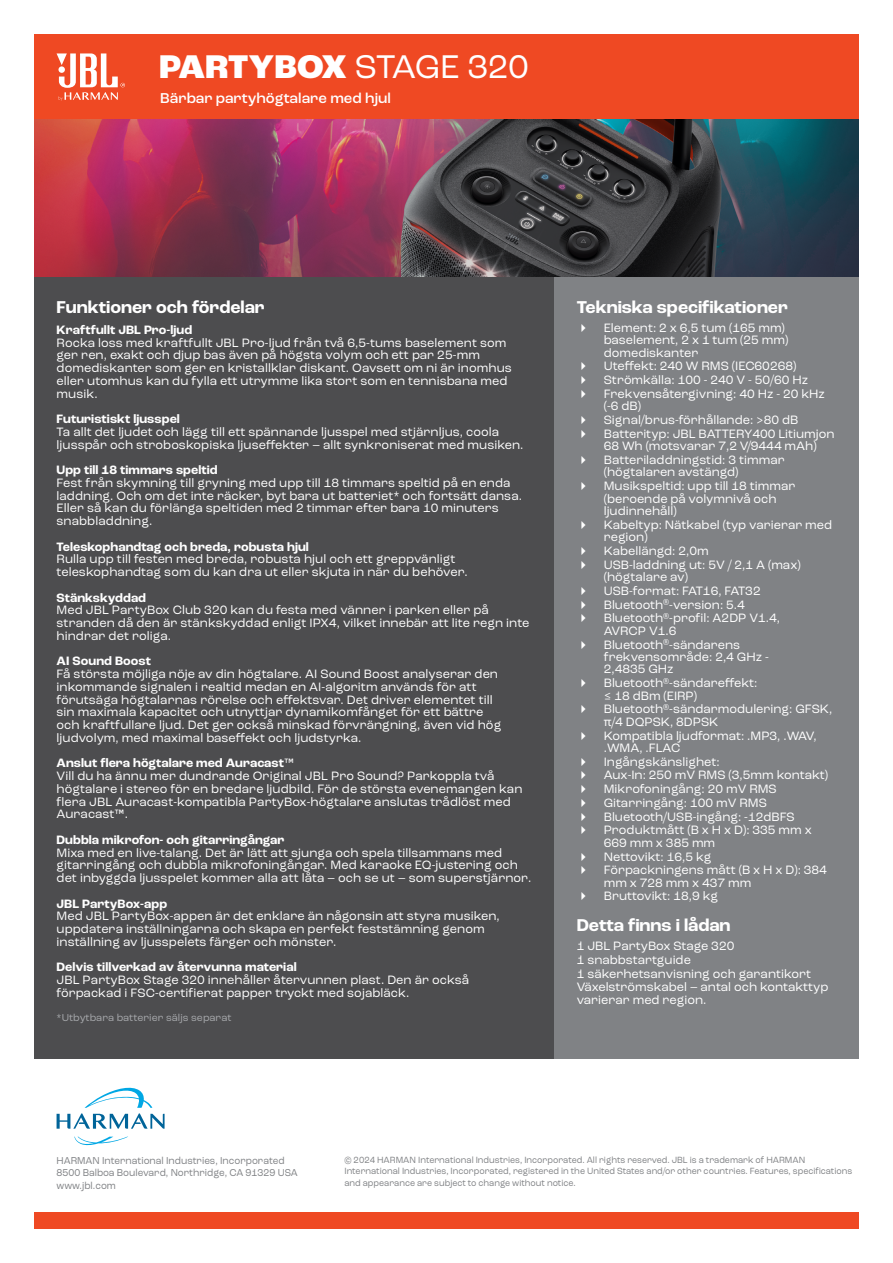
<style>
.page{position:relative;width:893px;height:1263px;background:#fff}
.page>*{position:absolute;margin:0;border:0;box-sizing:border-box;transform-origin:0 0}
.t1{font:800 34.5px "Roc Grotesk";color:#fff}
.t2{font:700 18px "Roc Grotesk";color:#fff}
.t3{font:500 15px "Roc Grotesk";color:#fff}
.t4{font:12.75px/12.8px "Roc Grotesk";letter-spacing:.005em;color:#fff}
.t5{font:700 12.75px "Roc Grotesk";letter-spacing:.005em;color:#fff}
.t6{font:10.5px/12.6px "Roc Grotesk";color:#808285;scale:.94 1}
.t7{font:10.5px "Roc Grotesk";letter-spacing:.005em;color:#a7a9ac}
.t8{font:9.45px/11.4px "Roc Grotesk";color:#808285;scale:.94 1}
.s1{font-weight:400}
</style>
<div class="page">
<div style="left:34px;top:1213px;width:825px;height:16px;background:#ef4923"></div>
<div style="left:34px;top:276px;width:520px;height:783px;background:#4d4d4f"></div>
<div style="left:554px;top:276px;width:305px;height:783px;background:#808285"></div>
<svg style="left:74px;top:1137px;width:54px;height:8px"></svg>
<svg style="left:57px;top:1087px;width:108px;height:42px"></svg>
<div style="left:34px;top:34px;width:825px;height:85px;background:#ef4923"></div>
<svg style="left:57px;top:53px;width:68px;height:48px"></svg>
<img style="left:35px;top:119px;width:823px;height:157px">
<h1 class="t1" style="left:159px;top:45px;width:371px">PARTYBOX <span class="s1">STAGE 320</span></h1>
<p class="t3" style="left:160px;top:89px;width:232px">Bärbar partyhögtalare med hjul</p>
<h2 class="t2" style="left:57px;top:295px;width:210px">Funktioner och fördelar</h2>
<p class="t5" style="left:57px;top:322px;width:137px">Kraftfullt JBL Pro-ljud</p>
<p class="t4" style="left:57px;top:336px;width:457px">Rocka loss med kraftfullt JBL Pro-ljud från två 6,5-tums baselement som ger ren, exakt och djup bas även på högsta volym och ett par 25-mm domediskanter som ger en kristallklar diskant. Oavsett om ni är inomhus eller utomhus kan du fylla ett utrymme lika stort som en tennisbana med musik.</p>
<p class="t5" style="left:57px;top:411px;width:125px">Futuristiskt ljusspel</p>
<p class="t4" style="left:57px;top:425px;width:468px">Ta allt det ljudet och lägg till ett spännande ljusspel med stjärnljus, coola ljusspår och stroboskopiska ljuseffekter – allt synkroniserat med musiken.</p>
<p class="t5" style="left:57px;top:462px;width:163px">Upp till 18 timmars speltid</p>
<p class="t4" style="left:57px;top:476px;width:467px">Fest från skymning till gryning med upp till 18 timmars speltid på en enda laddning. Och om det inte räcker, byt bara ut batteriet* och fortsätt dansa.<br>Eller så kan du förlänga speltiden med 2 timmar efter bara 10 minuters snabbladdning.</p>
<p class="t5" style="left:57px;top:538px;width:254px">Teleskophandtag och breda, robusta hjul</p>
<p class="t4" style="left:57px;top:553px;width:413px">Rulla upp till festen med breda, robusta hjul och ett greppvänligt teleskophandtag som du kan dra ut eller skjuta in när du behöver.</p>
<p class="t5" style="left:57px;top:589px;width:91px">Stänkskyddad</p>
<p class="t4" style="left:57px;top:604px;width:474px">Med JBL PartyBox Club 320 kan du festa med vänner i parken eller på stranden då den är stänkskyddad enligt IPX4, vilket innebär att lite regn inte hindrar det roliga.</p>
<p class="t5" style="left:57px;top:653px;width:96px">AI Sound Boost</p>
<p class="t4" style="left:57px;top:668px;width:446px">Få största möjliga nöje av din högtalare. AI Sound Boost analyserar den inkommande signalen i realtid medan en AI-algoritm används för att förutsäga högtalarnas rörelse och effektsvar. Det driver elementet till sin maximala kapacitet och utnyttjar dynamikomfånget för ett bättre och kraftfullare ljud. Det ger också minskad förvrängning, även vid hög ljudvolym, med maximal baseffekt och ljudstyrka.</p>
<p class="t5" style="left:57px;top:755px;width:239px">Anslut flera högtalare med Auracast™</p>
<p class="t4" style="left:57px;top:770px;width:467px">Vill du ha ännu mer dundrande Original JBL Pro Sound? Parkoppla två högtalare i stereo för en bredare ljudbild. För de största evenemangen kan flera JBL Auracast-kompatibla PartyBox-högtalare anslutas trådlöst med Auracast™.</p>
<p class="t5" style="left:57px;top:832px;width:229px">Dubbla mikrofon- och gitarringångar</p>
<p class="t4" style="left:57px;top:846px;width:476px">Mixa med en live-talang. Det är lätt att sjunga och spela tillsammans med gitarringång och dubbla mikrofoningångar. Med karaoke EQ-justering och det inbyggda ljusspelet kommer alla att låta – och se ut – som superstjärnor.</p>
<p class="t5" style="left:57px;top:895px;width:112px">JBL PartyBox-app</p>
<p class="t4" style="left:57px;top:910px;width:445px">Med JBL PartyBox-appen är det enklare än någonsin att styra musiken, uppdatera inställningarna och skapa en perfekt feststämning genom inställning av ljusspelets färger och mönster.</p>
<p class="t5" style="left:57px;top:959px;width:242px">Delvis tillverkad av återvunna material</p>
<p class="t4" style="left:57px;top:974px;width:414px">JBL PartyBox Stage 320 innehåller återvunnen plast. Den är också förpackad i FSC-certifierat papper tryckt med sojabläck.</p>
<p class="t7" style="left:57px;top:1011px;width:177px">*Utbytbara batterier säljs separat</p>
<h2 class="t2" style="left:577px;top:295px;width:213px">Tekniska specifikationer</h2>
<p class="t4" style="left:604px;top:321px;width:186px">Element: 2 x 6,5 tum (165 mm) baselement, 2 x 1 tum (25 mm) domediskanter</p>
<p class="t4" style="left:604px;top:359px;width:223px;line-height:13.8px">Uteffekt: 240 W RMS (IEC60268)<br>Strömkälla: 100 - 240 V - 50/60 Hz<br>Frekvensåtergivning: 40 Hz - 20 kHz</p>
<p class="t4" style="left:604px;top:399px;width:232px;line-height:13.8px">(-6 dB)<br>Signal/brus-förhållande: &gt;80 dB<br>Batterityp: JBL BATTERY400 Litiumjon</p>
<p class="t4" style="left:604px;top:439px;width:214px;line-height:13.8px">68 Wh (motsvarar 7,2 V/9444 mAh)<br>Batteriladdningstid: 3 timmar</p>
<p class="t4" style="left:604px;top:465px;width:193px;line-height:13.8px">(högtalaren avstängd)<br>Musikspeltid: upp till 18 timmar</p>
<p class="t4" style="left:604px;top:492px;width:174px">(beroende på volymnivå och ljudinnehåll)</p>
<p class="t4" style="left:604px;top:518px;width:230px">Kabeltyp: Nätkabel (typ varierar med region)</p>
<p class="t4" style="left:604px;top:544px;width:198px;line-height:13.8px">Kabellängd: 2,0m<br>USB-laddning ut: 5V / 2,1 A (max)</p>
<p class="t4" style="left:604px;top:570px;width:178px;line-height:13.6px">(högtalare av)<br>USB-format: FAT16, FAT32<br>Bluetooth<sup>®</sup>-version: 5.4<br>Bluetooth<sup>®</sup>-profil: A2DP V1.4,</p>
<p class="t4" style="left:604px;top:624px;width:138px;line-height:13.8px">AVRCP V1.6<br>Bluetooth<sup>®</sup>-sändarens</p>
<p class="t4" style="left:604px;top:651px;width:166px">frekvensområde: 2,4 GHz -<br>2,4835 GHz</p>
<p class="t4" style="left:604px;top:677px;width:155px">Bluetooth<sup>®</sup>-sändareffekt: ≤ 18 dBm (EIRP)</p>
<p class="t4" style="left:604px;top:703px;width:230px">Bluetooth<sup>®</sup>-sändarmodulering: GFSK, π/4 DQPSK, 8DPSK</p>
<p class="t4" style="left:604px;top:729px;width:214px">Kompatibla ljudformat: .MP3, .WAV, .WMA, .FLAC</p>
<p class="t4" style="left:604px;top:755px;width:226px;line-height:13.8px">Ingångskänslighet:<br>Aux-In: 250 mV RMS (3,5mm kontakt)<br>Mikrofoningång: 20 mV RMS<br>Gitarringång: 100 mV RMS<br>Bluetooth/USB-ingång: -12dBFS<br>Produktmått (B x H x D): 335 mm x</p>
<p class="t4" style="left:604px;top:836px;width:225px;line-height:13.8px">669 mm x 385 mm<br>Nettovikt: 16,5 kg<br>Förpackningens mått (B x H x D): 384</p>
<p class="t4" style="left:604px;top:876px;width:149px;line-height:13.8px">mm x 728 mm x 437 mm<br>Bruttovikt: 18,9 kg</p>
<h2 class="t2" style="left:577px;top:914px;width:155px">Detta finns i lådan</h2>
<p class="t4" style="left:577px;top:939px;width:253px;line-height:13.8px">1 JBL PartyBox Stage 320<br>1 snabbstartguide<br>1 säkerhetsanvisning och garantikort<br>Växelströmskabel – antal och kontakttyp</p>
<p class="t4" style="left:577px;top:993px;width:131px">varierar med region.</p>
<p class="t6" style="left:57px;top:1154px;width:258px">HARMAN International Industries, Incorporated<br>8500 Balboa Boulevard, Northridge, CA 91329 USA www.jbl.com</p>
<p class="t8" style="left:344px;top:1154px;width:542px">© 2024 HARMAN International Industries, Incorporated. All rights reserved. JBL is a trademark of HARMAN<br>International Industries, Incorporated, registered in the United States and/or other countries. Features, specifications and appearance are subject to change without notice.</p>
</div>
